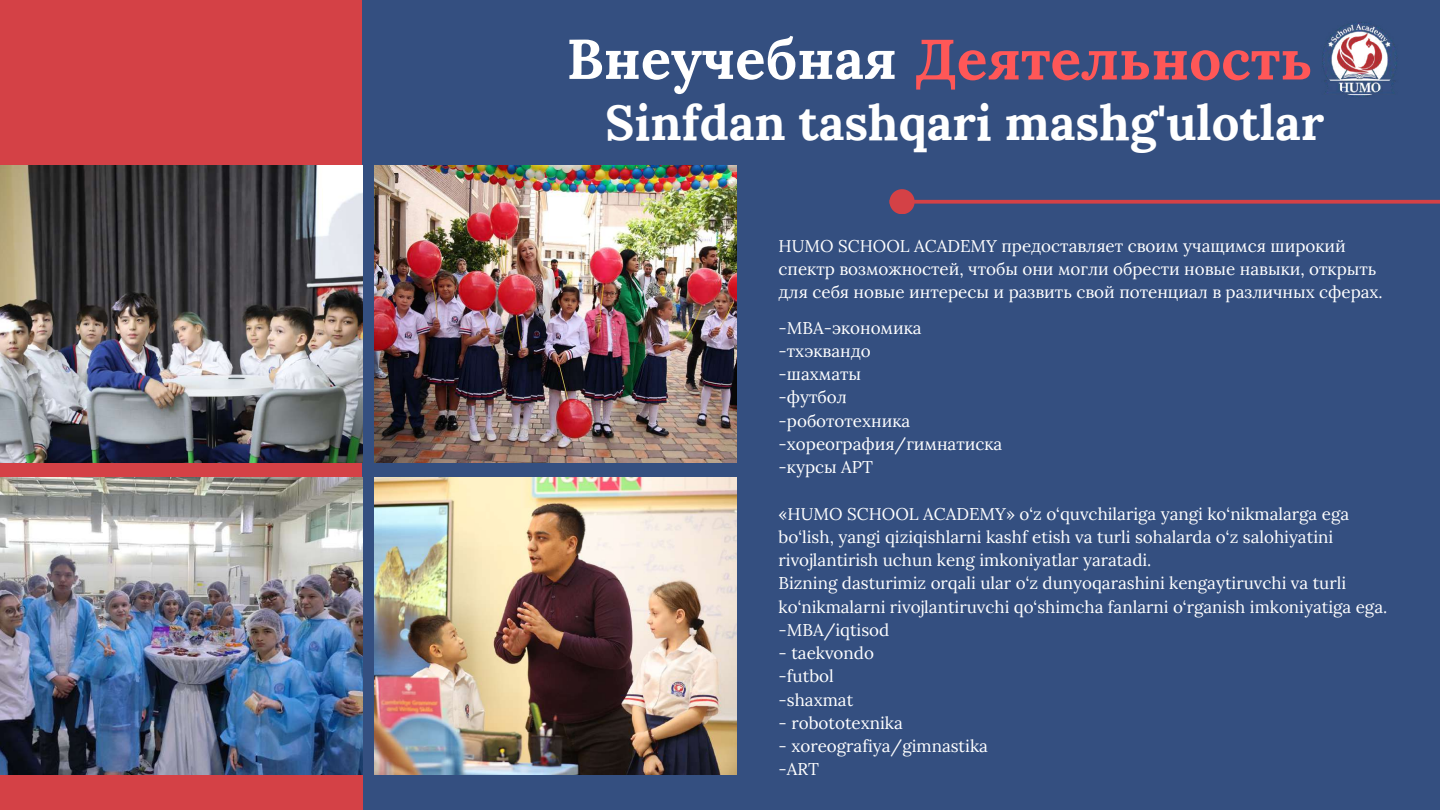
<style>
.page{position:relative;width:1440px;height:810px;background:#344f80}
.page>*{position:absolute;margin:0;border:0;box-sizing:border-box;transform-origin:0 0}
.t1{font:700 56.7px "Lora";color:#ff5757}
.t2{font:700 49px "Lora";color:#fff}
.t3{font:17px/23.2px "Lora";color:#fff}
.s1{font-size:56px;color:#fff}
</style>
<div class="page">
<div style="left:0;top:0;width:362px;height:810px;background:#d44146"></div>
<svg style="left:914px;top:200px;width:526px;height:4px;background:#c4424b"></svg>
<svg style="left:890px;top:189px;width:24px;height:25px"></svg>
<img style="left:1322px;top:22px;width:75px;height:75px">
<img style="left:0;top:166px;width:362px;height:297px">
<img style="left:0;top:477px;width:362px;height:297px">
<img style="left:375px;top:166px;width:362px;height:297px">
<img style="left:375px;top:477px;width:362px;height:297px">
<h1 class="t1" style="left:567px;top:22px;width:747px"><span class="s1">Внеучебная</span> Деятельность</h1>
<h2 class="t2" style="left:605px;top:90px;width:721px">Sinfdan tashqari mashg'ulotlar</h2>
<p class="t3" style="left:779px;top:234px;width:606px">HUMO SCHOOL ACADEMY предоставляет своим учащимся широкий спектр возможностей, чтобы они могли обрести новые навыки, открыть для себя новые интересы и развить свой потенциал в различных сферах.</p>
<p class="t3" style="left:779px;top:316px;width:225px">-MBA-экономика -тхэквандо<br>-шахматы<br>-футбол<br>-робототехника -хореография/гимнатиска -курсы АРТ</p>
<p class="t3" style="left:779px;top:502px;width:610px">«HUMO SCHOOL ACADEMY» o‘z o‘quvchilariga yangi ko‘nikmalarga ega bo‘lish, yangi qiziqishlarni kashf etish va turli sohalarda o‘z salohiyatini rivojlantirish uchun keng imkoniyatlar yaratadi.<br>Bizning dasturimiz orqali ular o‘z dunyoqarashini kengaytiruvchi va turli ko‘nikmalarni rivojlantiruvchi qo‘shimcha fanlarni o‘rganish imkoniyatiga ega. -MBA/iqtisod</p>
<p class="t3" style="left:779px;top:641px;width:97px">- taekvondo -futbol -shaxmat</p>
<p class="t3" style="left:779px;top:711px;width:126px">- robototexnika</p>
<p class="t3" style="left:779px;top:734px;width:211px">- xoreografiya/gimnastika -ART</p>
</div>
